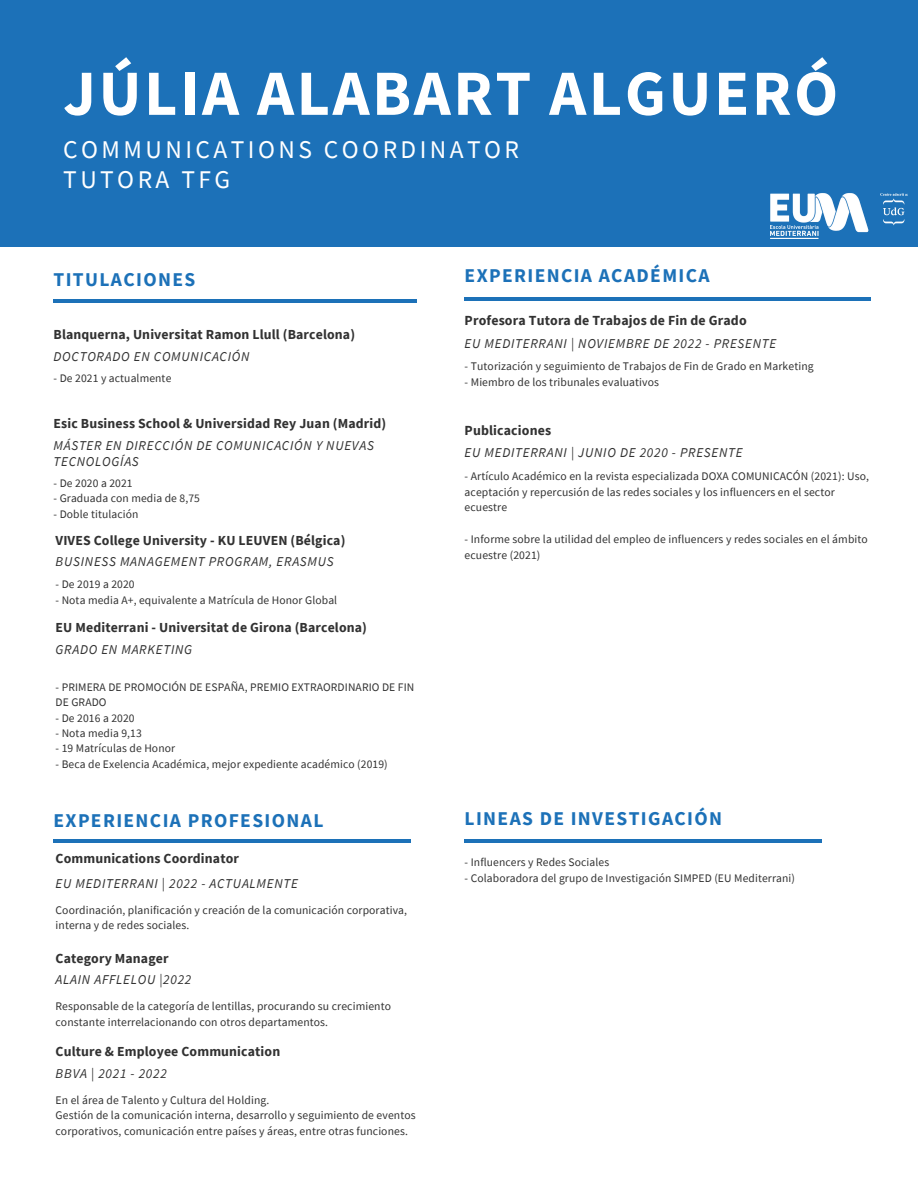
<style>
.page{position:relative;width:918px;height:1188px;background:#fff}
.page>*{position:absolute;margin:0;border:0;box-sizing:border-box;transform-origin:0 0}
.t1{font:700 64.5px "Source Sans Pro";letter-spacing:.04em;color:#fff}
.t2{font:25.5px "Source Sans Pro";letter-spacing:.135em;color:#fff}
.t3{font:700 19.5px "Source Sans Pro";letter-spacing:.07em;color:#1c71b8}
.t4{font:700 13.8px "Source Sans Pro";letter-spacing:.01em;color:#323232}
.t5{font:italic 13.5px "Source Sans Pro";letter-spacing:.055em;color:#323232}
.t6{font:11.55px "Source Sans Pro";letter-spacing:.01em;color:#323232}
</style>
<div class="page">
<div style="left:0;top:0;width:918px;height:246px;background:#1c71b8"></div>
<hr style="left:54px;top:840px;width:357px;height:3px;background:#1c71b8">
<hr style="left:465px;top:297px;width:406px;height:3px;background:#1c71b8">
<hr style="left:54px;top:300px;width:363px;height:3px;background:#1c71b8">
<img style="left:770px;top:193px;width:137px;height:46px">
<hr style="left:465px;top:840px;width:357px;height:3px;background:#1c71b8">
<p class="t1" style="left:63px;top:51px;width:776px">JÚLIA ALABART ALGUERÓ</p>
<p class="t2" style="left:63px;top:133px;width:457px">COMMUNICATIONS COORDINATOR</p>
<p class="t2" style="left:63px;top:163px;width:169px">TUTORA TFG</p>
<p class="t3" style="left:54px;top:267px;width:143px">TITULACIONES</p>
<p class="t4" style="left:54px;top:325px;width:303px">Blanquerna, Universitat Ramon Llull (Barcelona)</p>
<p class="t5" style="left:54px;top:347px;width:198px">DOCTORADO EN COMUNICACIÓN</p>
<p class="t6" style="left:54px;top:370px;width:119px">- De 2021 y actualmente</p>
<p class="t4" style="left:54px;top:415px;width:334px">Esic Business School &amp; Universidad Rey Juan (Madrid)</p>
<p class="t5" style="left:54px;top:437px;width:322px">MÁSTER EN DIRECCIÓN DE COMUNICACIÓN Y NUEVAS</p>
<p class="t5" style="left:54px;top:452px;width:87px">TECNOLOGÍAS</p>
<p class="t6" style="left:54px;top:476px;width:81px">- De 2020 a 2021</p>
<p class="t6" style="left:54px;top:491px;width:148px">- Graduada con media de 8,75</p>
<p class="t6" style="left:54px;top:506px;width:86px">- Doble titulación</p>
<p class="t4" style="left:56px;top:531px;width:291px">VIVES College University - KU LEUVEN (Bélgica)</p>
<p class="t5" style="left:56px;top:553px;width:280px">BUSINESS MANAGEMENT PROGRAM, ERASMUS</p>
<p class="t6" style="left:56px;top:577px;width:81px">- De 2019 a 2020</p>
<p class="t6" style="left:56px;top:592px;width:283px">- Nota media A+, equivalente a Matrícula de Honor Global</p>
<p class="t4" style="left:56px;top:619px;width:313px">EU Mediterrani - Universitat de Girona (Barcelona)</p>
<p class="t5" style="left:56px;top:641px;width:138px">GRADO EN MARKETING</p>
<p class="t6" style="left:56px;top:679px;width:360px">- PRIMERA DE PROMOCIÓN DE ESPAÑA, PREMIO EXTRAORDINARIO DE FIN</p>
<p class="t6" style="left:56px;top:695px;width:53px">DE GRADO</p>
<p class="t6" style="left:56px;top:710px;width:81px">- De 2016 a 2020</p>
<p class="t6" style="left:56px;top:726px;width:88px">- Nota media 9,13</p>
<p class="t6" style="left:56px;top:741px;width:121px">- 19 Matrículas de Honor</p>
<p class="t6" style="left:56px;top:756px;width:334px">- Beca de Exelencia Académica, mejor expediente académico (2019)</p>
<p class="t3" style="left:54px;top:808px;width:271px">EXPERIENCIA PROFESIONAL</p>
<p class="t4" style="left:56px;top:849px;width:185px">Communications Coordinator</p>
<p class="t5" style="left:56px;top:874px;width:244px">EU MEDITERRANI | 2022 - ACTUALMENTE</p>
<p class="t6" style="left:56px;top:902px;width:353px">Coordinación, planificación y creación de la comunicación corporativa,</p>
<p class="t6" style="left:56px;top:918px;width:135px">interna y de redes sociales.</p>
<p class="t4" style="left:56px;top:949px;width:115px">Category Manager</p>
<p class="t5" style="left:56px;top:971px;width:137px">ALAIN AFFLELOU |2022</p>
<p class="t6" style="left:56px;top:999px;width:337px">Responsable de la categoría de lentillas, procurando su crecimiento</p>
<p class="t6" style="left:56px;top:1015px;width:274px">constante interrelacionando con otros departamentos.</p>
<p class="t4" style="left:56px;top:1043px;width:226px">Culture &amp; Employee Communication</p>
<p class="t5" style="left:56px;top:1065px;width:113px">BBVA | 2021 - 2022</p>
<p class="t6" style="left:56px;top:1092px;width:215px">En el área de Talento y Cultura del Holding.</p>
<p class="t6" style="left:56px;top:1108px;width:362px">Gestión de la comunicación interna, desarrollo y seguimiento de eventos</p>
<p class="t6" style="left:56px;top:1124px;width:354px">corporativos, comunicación entre países y áreas, entre otras funciones.</p>
<p class="t3" style="left:465px;top:263px;width:247px">EXPERIENCIA ACADÉMICA</p>
<p class="t4" style="left:465px;top:311px;width:284px">Profesora Tutora de Trabajos de Fin de Grado</p>
<p class="t5" style="left:465px;top:334px;width:313px">EU MEDITERRANI | NOVIEMBRE DE 2022 - PRESENTE</p>
<p class="t6" style="left:465px;top:359px;width:351px">- Tutorización y seguimiento de Trabajos de Fin de Grado en Marketing</p>
<p class="t6" style="left:465px;top:375px;width:196px">- Miembro de los tribunales evaluativos</p>
<p class="t4" style="left:465px;top:421px;width:88px">Publicaciones</p>
<p class="t5" style="left:465px;top:444px;width:279px">EU MEDITERRANI | JUNIO DE 2020 - PRESENTE</p>
<p class="t6" style="left:465px;top:468px;width:406px">- Artículo Académico en la revista especializada DOXA COMUNICACÓN (2021): Uso,</p>
<p class="t6" style="left:465px;top:484px;width:372px">aceptación y repercusión de las redes sociales y los influencers en el sector</p>
<p class="t6" style="left:465px;top:500px;width:44px">ecuestre</p>
<p class="t6" style="left:465px;top:531px;width:405px">- Informe sobre la utilidad del empleo de influencers y redes sociales en el ámbito</p>
<p class="t6" style="left:465px;top:547px;width:77px">ecuestre (2021)</p>
<p class="t3" style="left:465px;top:806px;width:259px">LINEAS DE INVESTIGACIÓN</p>
<p class="t6" style="left:465px;top:855px;width:146px">- Influencers y Redes Sociales</p>
<p class="t6" style="left:465px;top:870px;width:332px">- Colaboradora del grupo de Investigación SIMPED (EU Mediterrani)</p>
</div>
